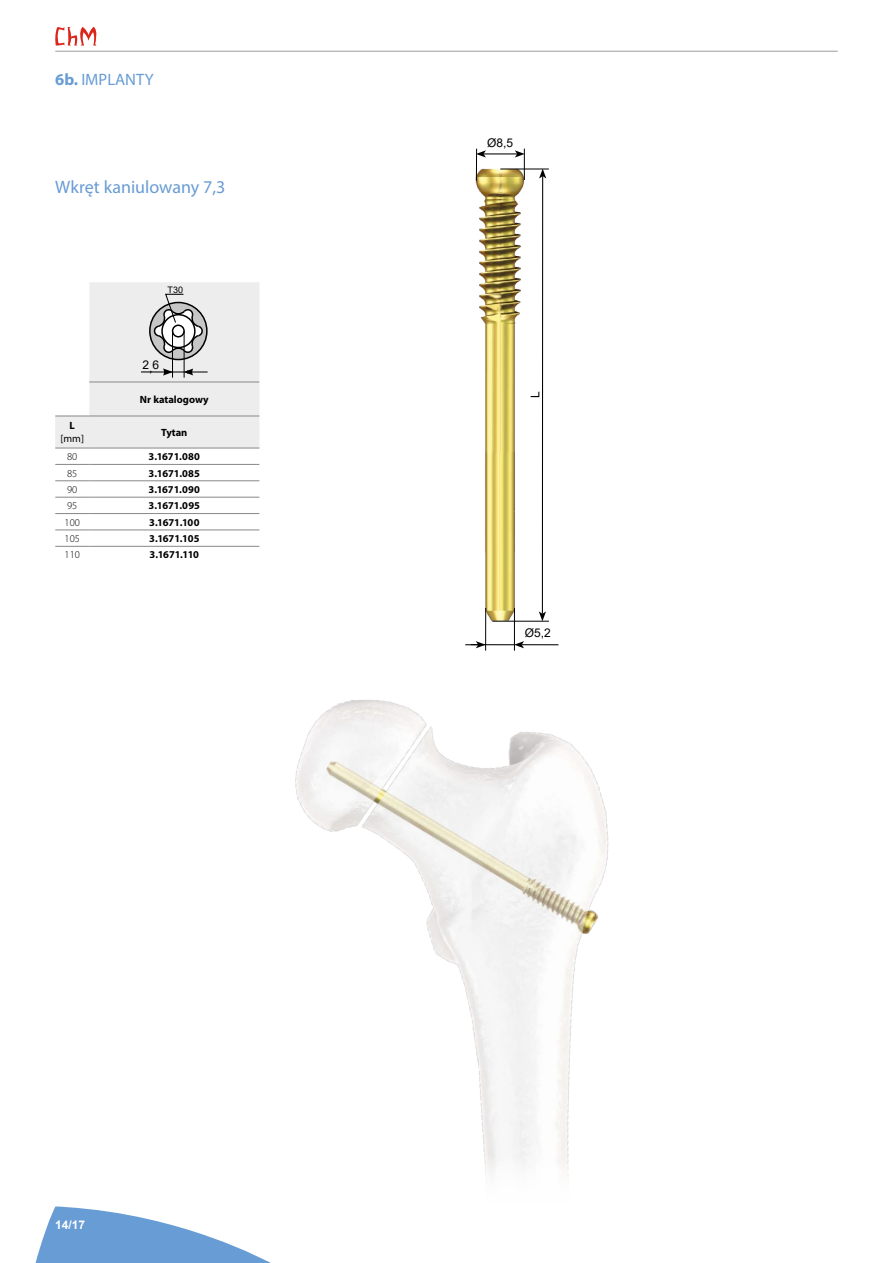
<style>
.page{position:relative;width:893px;height:1263px;background:#fff}
.page>*{position:absolute;margin:0;border:0;box-sizing:border-box;transform-origin:0 0}
.t1{font:18px "Myriad Pro";color:#689cd4}
.t2{font:16.5px "Myriad Pro";color:#689cd4}
.t3{font:12px "Arial";color:#000}
.t4{font:700 12px "Arial";color:#fff}
.t5{font:700 10.5px "Myriad Pro";letter-spacing:-.01em;color:#000}
.t6{font:300 10.5px "Myriad Pro";color:#000}
.t7{font:10.5px "Myriad Pro";color:#000}
.t8{font:9px "Arial";color:#000}
.s1{font-weight:700}
</style>
<div class="page">
<svg style="left:35px;top:1206px;width:236px;height:57px"></svg>
<svg style="left:55px;top:27px;width:41px;height:19px"></svg>
<hr style="left:55px;top:51px;width:783px;height:1px;background:#9d9d9c">
<img style="left:295px;top:700px;width:314px;height:475px">
<img style="left:475px;top:169px;width:50px;height:452px">
<hr style="left:485px;top:608px;width:1px;height:43px;background:#000">
<hr style="left:514px;top:608px;width:1px;height:43px;background:#000">
<hr style="left:522px;top:644px;width:36px;height:1px;background:#000">
<svg style="left:514px;top:641px;width:10px;height:7px"></svg>
<svg style="left:465px;top:641px;width:21px;height:7px"></svg>
<hr style="left:471px;top:644px;width:43px;height:1px;background:#000">
<hr style="left:476px;top:149px;width:1px;height:32px;background:#000">
<hr style="left:524px;top:149px;width:1px;height:31px;background:#000">
<hr style="left:484px;top:153px;width:33px;height:1px;background:#000">
<svg style="left:476px;top:150px;width:10px;height:8px"></svg>
<svg style="left:515px;top:150px;width:10px;height:8px"></svg>
<hr style="left:500px;top:169px;width:49px;height:1px;background:#000">
<hr style="left:492px;top:621px;width:57px;height:1px;background:#000">
<hr style="left:542px;top:176px;width:1px;height:438px;background:#000">
<svg style="left:539px;top:611px;width:7px;height:10px"></svg>
<svg style="left:539px;top:169px;width:7px;height:10px"></svg>
<hr style="left:89px;top:448px;width:170px;height:1px;background:#878787">
<hr style="left:55px;top:448px;width:34px;height:1px;background:#878787">
<hr style="left:55px;top:464px;width:34px;height:1px;background:#878787">
<hr style="left:55px;top:497px;width:34px;height:1px;background:#878787">
<hr style="left:55px;top:513px;width:34px;height:1px;background:#878787">
<hr style="left:55px;top:529px;width:34px;height:1px;background:#878787">
<hr style="left:55px;top:546px;width:34px;height:1px;background:#878787">
<hr style="left:55px;top:480px;width:34px;height:1px;background:#878787">
<hr style="left:89px;top:464px;width:170px;height:1px;background:#888887">
<hr style="left:89px;top:480px;width:170px;height:1px;background:#888887">
<hr style="left:89px;top:497px;width:170px;height:1px;background:#888887">
<hr style="left:89px;top:513px;width:170px;height:1px;background:#888887">
<hr style="left:89px;top:529px;width:170px;height:1px;background:#888887">
<hr style="left:89px;top:546px;width:170px;height:1px;background:#888887">
<svg style="left:55px;top:282px;width:204px;height:166px"></svg>
<hr style="left:172px;top:331px;width:1px;height:46px;background:#000">
<h2 class="t2" style="left:55px;top:69px;width:100px"><span class="s1">6b.</span> IMPLANTY</h2>
<h1 class="t1" style="left:55px;top:176px;width:172px">Wkręt kaniulowany 7,3</h1>
<p class="t8" style="left:168px;top:284px;width:17px">T30</p>
<p class="t5" style="left:70px;top:419px;width:7px">L</p>
<p class="t7" style="left:61px;top:432px;width:25px">[mm]</p>
<p class="t3" style="left:142px;top:356px;width:18px">2,6</p>
<p class="t5" style="left:140px;top:392px;width:70px">Nr katalogowy</p>
<p class="t5" style="left:161px;top:425px;width:28px">Tytan</p>
<p class="t6" style="left:67px;top:450px;width:12px">80</p>
<p class="t5" style="left:149px;top:450px;width:53px">3.1671.080</p>
<p class="t6" style="left:67px;top:467px;width:12px">85</p>
<p class="t5" style="left:149px;top:466px;width:53px">3.1671.085</p>
<p class="t6" style="left:67px;top:483px;width:12px">90</p>
<p class="t5" style="left:149px;top:482px;width:53px">3.1671.090</p>
<p class="t6" style="left:67px;top:499px;width:12px">95</p>
<p class="t5" style="left:149px;top:499px;width:53px">3.1671.095</p>
<p class="t6" style="left:65px;top:516px;width:17px">100</p>
<p class="t5" style="left:149px;top:515px;width:52px">3.1671.100</p>
<p class="t6" style="left:65px;top:532px;width:17px">105</p>
<p class="t5" style="left:149px;top:532px;width:52px">3.1671.105</p>
<p class="t6" style="left:65px;top:549px;width:17px">110</p>
<p class="t5" style="left:150px;top:548px;width:51px">3.1671.110</p>
<p class="t4" style="left:55px;top:1216px;width:32px">14/17</p>
<p class="t3" style="left:487px;top:134px;width:28px">Ø8,5</p>
<p class="t3" style="left:527px;top:398px;width:8px;rotate:-90deg">L</p>
<p class="t3" style="left:525px;top:625px;width:28px">Ø5,2</p>
</div>
